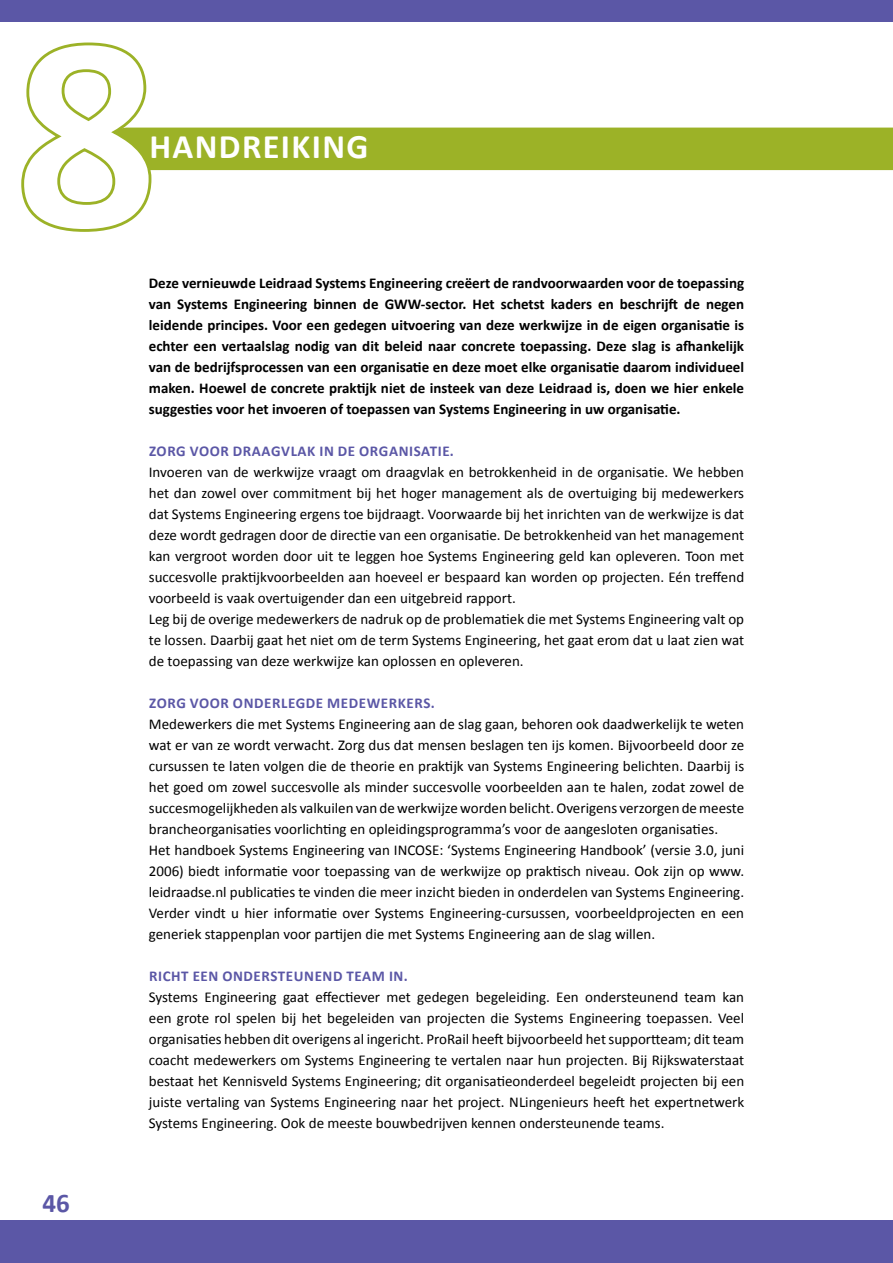
<style>
.page{position:relative;width:893px;height:1263px;background:#fff}
.page>*{position:absolute;margin:0;border:0;box-sizing:border-box;transform-origin:0 0}
.t1{font:700 34.5px "Calibri";letter-spacing:.04em;color:#fff}
.t2{font:700 27px "Calibri";color:#5b57a6}
.t3{font:15px/21px "Calibri";color:#000}
.t4{font:700 15px/21px "Calibri";color:#000;text-align:justify}
.t5{font:700 15px "Calibri";letter-spacing:.04em;color:#5b57a6}
</style>
<div class="page">
<svg style="left:21px;top:42px;width:872px;height:190px"></svg>
<div style="left:0;top:1220px;width:893px;height:43px;background:#5b57a6"></div>
<div style="left:0;top:0;width:893px;height:21px;background:#5b57a6"></div>
<h2 class="t2" style="left:43px;top:1186px;width:29px">46</h2>
<h1 class="t1" style="left:149px;top:125px;width:215px">Handrei king</h1>
<p class="t4" style="left:149px;top:271px;width:597px">Deze vernieuwde Leidraad Systems Engineering creëert de randvoorwaarden voor de toepassing van Systems Engineering binnen de GWW-sector. Het schetst kaders en beschrijft de negen leidende principes. Voor een gedegen uitvoering van deze werkwijze in de eigen organisatie is echter een vertaalslag nodig van dit beleid naar concrete toepassing. Deze slag is afhankelijk van de bedrijfsprocessen van een organisatie en deze moet elke organisatie daarom individueel maken. Hoewel de concrete praktijk niet de insteek van deze Leidraad is, doen we hier enkele suggesties voor het invoeren of toepassen van Systems Engineering in uw organisatie.</p>
<p class="t5" style="left:149px;top:441px;width:306px">Zorg voor draagvlak in de organisatie.</p>
<p class="t3" style="left:149px;top:460px;width:597px">Invoeren van de werkwijze vraagt om draagvlak en betrokkenheid in de organisatie. We hebben het dan zowel over commitment bij het hoger management als de overtuiging bij medewerkers dat Systems Engineering ergens toe bijdraagt. Voorwaarde bij het inrichten van de werkwijze is dat deze wordt gedragen door de directie van een organisatie. De betrokkenheid van het management kan vergroot worden door uit te leggen hoe Systems Engineering geld kan opleveren. Toon met succesvolle praktijkvoorbeelden aan hoeveel er bespaard kan worden op projecten. Eén treffend voorbeeld is vaak overtuigender dan een uitgebreid rapport.<br>Leg bij de overige medewerkers de nadruk op de problematiek die met Systems Engineering valt op te lossen. Daarbij gaat het niet om de term Systems Engineering, het gaat erom dat u laat zien wat de toepassing van deze werkwijze kan oplossen en opleveren.</p>
<p class="t5" style="left:149px;top:693px;width:220px">Zorg voor onderlegde medewe</p>
<p class="t5" style="left:389px;top:693px;width:47px">rkers.</p>
<p class="t3" style="left:149px;top:712px;width:597px">Medewerkers die met Systems Engineering aan de slag gaan, behoren ook daadwerkelijk te weten wat er van ze wordt verwacht. Zorg dus dat mensen beslagen ten ijs komen. Bijvoorbeeld door ze cursussen te laten volgen die de theorie en praktijk van Systems Engineering belichten. Daarbij is het goed om zowel succesvolle als minder succesvolle voorbeelden aan te halen, zodat zowel de succesmogelijkheden als valkuilen van de werkwijze worden belicht.Overigens verzorgen demeeste brancheorganisaties voorlichting en opleidingsprogramma’s voor de aangesloten organisaties.<br>Het handboek Systems Engineering van INCOSE: ‘Systems Engineering Handbook’ (versie 3.0, juni 2006) biedt informatie voor toepassing van de werkwijze op praktisch niveau. Ook zijn op www. leidraadse.nl publicaties te vinden die meer inzicht bieden in onderdelen van Systems Engineering.<br>Verder vindt u hier informatie over Systems Engineering-cursussen, voorbeeldprojecten en een generiek stappenplan voor partijen die met Systems Engineering aan de slag willen.</p>
<p class="t5" style="left:149px;top:966px;width:260px">Richt een ondersteunend team in.</p>
<p class="t3" style="left:149px;top:985px;width:597px;text-align:justify">Systems Engineering gaat effectiever met gedegen begeleiding. Een ondersteunend team kan een grote rol spelen bij het begeleiden van projecten die Systems Engineering toepassen. Veel organisaties hebben dit overigens al ingericht. ProRail heeft bijvoorbeeld het supportteam; dit team coacht medewerkers om Systems Engineering te vertalen naar hun projecten. Bij Rijkswaterstaat bestaat het Kennisveld Systems Engineering; dit organisatieonderdeel begeleidt projecten bij een juiste vertaling van Systems Engineering naar het project. NLingenieurs heeft het expertnetwerk Systems Engineering. Ook de meeste bouwbedrijven kennen ondersteunende teams.</p>
</div>
